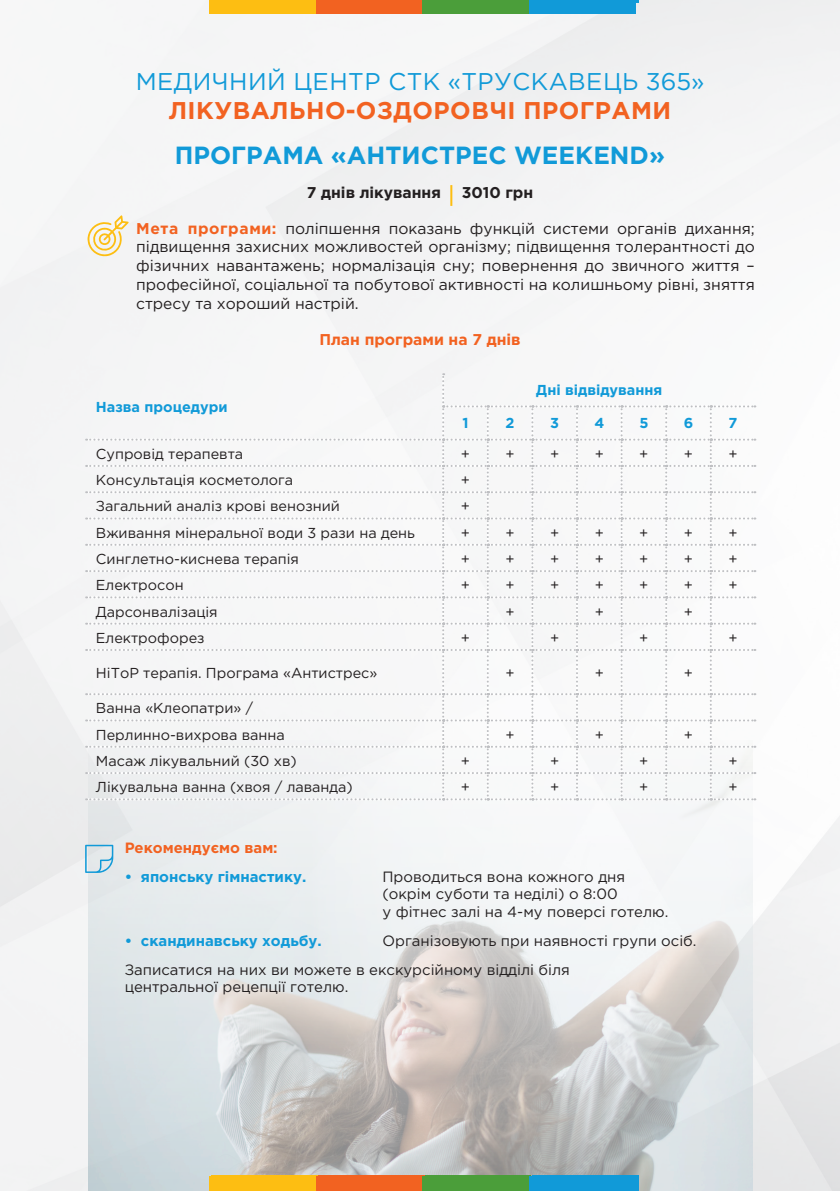
<style>
.page{position:relative;width:840px;height:1191px;background:#fff}
.page>*{position:absolute;margin:0;border:0;box-sizing:border-box;transform-origin:0 0}
.t1{font:700 24.8px "Gotham Pro";color:#119ad8}
.t2{font:24.2px "Gotham Pro";letter-spacing:.02em;color:#119ad8}
.t3{font:700 24.2px "Gotham Pro";letter-spacing:.02em;color:#f26221}
.t4{font:15.6px/18.8px "Gotham Pro";color:#231f20;text-align:justify}
.t5{font:700 15.6px "Gotham Pro";color:#231f20}
.t6{font:700 15.6px "Gotham Pro";color:#f26221}
.t7{font:14.8px/17.8px "Gotham Pro";color:#231f20}
.t8{font:700 14.8px "Gotham Pro";color:#119ad8}
.t9{font:700 14.8px "Gotham Pro";color:#f26221}
.t10{font:14.4px "Gotham Pro";color:#231f20}
.t11{font:700 14.4px "Gotham Pro";color:#119ad8}
.s1{font-weight:700;color:#f26221}
</style>
<div class="page">
<img style="left:0;top:0;width:839px;height:1191px">
<img style="left:88px;top:800px;width:663px;height:391px">
<hr style="left:450px;top:185px;width:2px;height:21px;background:#fdbe12">
<svg style="left:86px;top:373px;width:669px;height:427px"></svg>
<svg style="left:87px;top:215px;width:41px;height:43px"></svg>
<hr style="left:531px;top:0;width:107px;height:3px;background:#119ad8">
<hr style="left:424px;top:0;width:106px;height:3px;background:#4b9e3a">
<div style="left:531px;top:1175px;width:107px;height:16px;background:#119ad8"></div>
<div style="left:424px;top:1175px;width:106px;height:16px;background:#4b9e3a"></div>
<svg style="left:85px;top:844px;width:28px;height:29px"></svg>
<div style="left:529px;top:0;width:106px;height:14px;background:#119ad8"></div>
<div style="left:422px;top:0;width:106px;height:14px;background:#4b9e3a"></div>
<div style="left:315px;top:0;width:107px;height:14px;background:#f26221"></div>
<div style="left:209px;top:0;width:106px;height:14px;background:#fdbe12"></div>
<div style="left:529px;top:1175px;width:106px;height:16px;background:#119ad8"></div>
<div style="left:422px;top:1175px;width:106px;height:16px;background:#4b9e3a"></div>
<div style="left:315px;top:1175px;width:107px;height:16px;background:#f26221"></div>
<div style="left:209px;top:1175px;width:106px;height:16px;background:#fdbe12"></div>
<h2 class="t2" style="left:136px;top:68px;width:570px">МЕДИЧНИЙ ЦЕНТР СТК «ТРУСКАВЕЦЬ 365»</h2>
<h2 class="t3" style="left:169px;top:97px;width:503px">ЛІКУВАЛЬНО-ОЗДОРОВЧІ ПРОГРАМИ</h2>
<p class="t1" style="left:175px;top:141px;width:491px">ПРОГРАМА «АНТИСТРЕС WEEKEND»</p>
<p class="t5" style="left:306px;top:183px;width:136px">7 днів лікування</p>
<p class="t5" style="left:461px;top:183px;width:73px">3010 грн</p>
<p class="t4" style="left:136px;top:219px;width:619px"><span class="s1">Мета програми:</span> поліпшення показань функцій системи органів дихання; підвищення захисних можливостей організму; підвищення толерантності до фізичних навантажень; нормалізація сну; повернення до звичного життя – професійної, соціальної та побутової активності на колишньому рівні, зняття стресу та хороший настрій.</p>
<p class="t6" style="left:319px;top:331px;width:203px">План програми на 7 днів</p>
<p class="t11" style="left:96px;top:398px;width:133px">Назва процедури</p>
<p class="t11" style="left:536px;top:382px;width:127px">Дні відвідування</p>
<p class="t11" style="left:462px;top:415px;width:8px">1</p>
<p class="t11" style="left:505px;top:415px;width:10px">2</p>
<p class="t11" style="left:550px;top:415px;width:10px">3</p>
<p class="t11" style="left:594px;top:415px;width:11px">4</p>
<p class="t11" style="left:639px;top:415px;width:11px">5</p>
<p class="t11" style="left:683px;top:415px;width:11px">6</p>
<p class="t11" style="left:728px;top:415px;width:10px">7</p>
<p class="t10" style="left:96px;top:446px;width:149px">Супровід терапевта</p>
<p class="t10" style="left:460px;top:446px;width:11px">+</p>
<p class="t10" style="left:505px;top:446px;width:11px">+</p>
<p class="t10" style="left:549px;top:446px;width:11px">+</p>
<p class="t10" style="left:594px;top:446px;width:11px">+</p>
<p class="t10" style="left:639px;top:446px;width:11px">+</p>
<p class="t10" style="left:683px;top:446px;width:11px">+</p>
<p class="t10" style="left:728px;top:446px;width:11px">+</p>
<p class="t10" style="left:96px;top:472px;width:198px">Консультація косметолога</p>
<p class="t10" style="left:460px;top:472px;width:11px">+</p>
<p class="t10" style="left:96px;top:498px;width:245px">Загальний аналіз крові венозний</p>
<p class="t10" style="left:460px;top:498px;width:11px">+</p>
<p class="t10" style="left:96px;top:525px;width:320px">Вживання мінеральної води 3 рази на день</p>
<p class="t10" style="left:460px;top:525px;width:11px">+</p>
<p class="t10" style="left:505px;top:525px;width:11px">+</p>
<p class="t10" style="left:549px;top:525px;width:11px">+</p>
<p class="t10" style="left:594px;top:525px;width:11px">+</p>
<p class="t10" style="left:639px;top:525px;width:11px">+</p>
<p class="t10" style="left:683px;top:525px;width:11px">+</p>
<p class="t10" style="left:728px;top:525px;width:11px">+</p>
<p class="t10" style="left:96px;top:551px;width:204px">Синглетно-киснева терапія</p>
<p class="t10" style="left:460px;top:551px;width:11px">+</p>
<p class="t10" style="left:505px;top:551px;width:11px">+</p>
<p class="t10" style="left:549px;top:551px;width:11px">+</p>
<p class="t10" style="left:594px;top:551px;width:11px">+</p>
<p class="t10" style="left:639px;top:551px;width:11px">+</p>
<p class="t10" style="left:683px;top:551px;width:11px">+</p>
<p class="t10" style="left:728px;top:551px;width:11px">+</p>
<p class="t10" style="left:96px;top:577px;width:89px">Електросон</p>
<p class="t10" style="left:460px;top:577px;width:11px">+</p>
<p class="t10" style="left:505px;top:577px;width:11px">+</p>
<p class="t10" style="left:549px;top:577px;width:11px">+</p>
<p class="t10" style="left:594px;top:577px;width:11px">+</p>
<p class="t10" style="left:639px;top:577px;width:11px">+</p>
<p class="t10" style="left:683px;top:577px;width:11px">+</p>
<p class="t10" style="left:728px;top:577px;width:11px">+</p>
<p class="t10" style="left:96px;top:603px;width:123px">Дарсонвалізація</p>
<p class="t10" style="left:505px;top:603px;width:11px">+</p>
<p class="t10" style="left:594px;top:603px;width:11px">+</p>
<p class="t10" style="left:683px;top:603px;width:11px">+</p>
<p class="t10" style="left:96px;top:630px;width:110px">Електрофорез</p>
<p class="t10" style="left:460px;top:630px;width:11px">+</p>
<p class="t10" style="left:549px;top:630px;width:11px">+</p>
<p class="t10" style="left:639px;top:630px;width:11px">+</p>
<p class="t10" style="left:728px;top:630px;width:11px">+</p>
<p class="t10" style="left:96px;top:665px;width:283px">НiToР терапія. Програма «Антистрес»</p>
<p class="t10" style="left:505px;top:665px;width:11px">+</p>
<p class="t10" style="left:594px;top:665px;width:11px">+</p>
<p class="t10" style="left:683px;top:665px;width:11px">+</p>
<p class="t10" style="left:96px;top:700px;width:158px">Ванна «Клеопатри» /</p>
<p class="t10" style="left:96px;top:726px;width:190px">Перлинно-вихрова ванна</p>
<p class="t10" style="left:505px;top:726px;width:11px">+</p>
<p class="t10" style="left:594px;top:726px;width:11px">+</p>
<p class="t10" style="left:683px;top:726px;width:11px">+</p>
<p class="t10" style="left:96px;top:753px;width:202px">Масаж лікувальний (30 хв)</p>
<p class="t10" style="left:460px;top:753px;width:11px">+</p>
<p class="t10" style="left:549px;top:753px;width:11px">+</p>
<p class="t10" style="left:639px;top:753px;width:11px">+</p>
<p class="t10" style="left:728px;top:753px;width:11px">+</p>
<p class="t10" style="left:96px;top:779px;width:258px">Лікувальна ванна (хвоя / лаванда)</p>
<p class="t10" style="left:460px;top:779px;width:11px">+</p>
<p class="t10" style="left:549px;top:779px;width:11px">+</p>
<p class="t10" style="left:639px;top:779px;width:11px">+</p>
<p class="t10" style="left:728px;top:779px;width:11px">+</p>
<p class="t9" style="left:125px;top:839px;width:154px">Рекомендуємо вам:</p>
<p class="t8" style="left:125px;top:867px;width:183px">• японську гімнастику.</p>
<p class="t7" style="left:382px;top:867px;width:287px">Проводиться вона кожного дня (окрім суботи та неділі) о 8:00<br>у фітнес залі на 4-му поверсі готелю.</p>
<p class="t8" style="left:125px;top:932px;width:198px">• скандинавську ходьбу.</p>
<p class="t7" style="left:382px;top:931px;width:315px">Організовують при наявності групи осіб.</p>
<p class="t7" style="left:125px;top:960px;width:446px">Записатися на них ви можете в екскурсійному відділі біля центральної рецепції готелю.</p>
</div>
